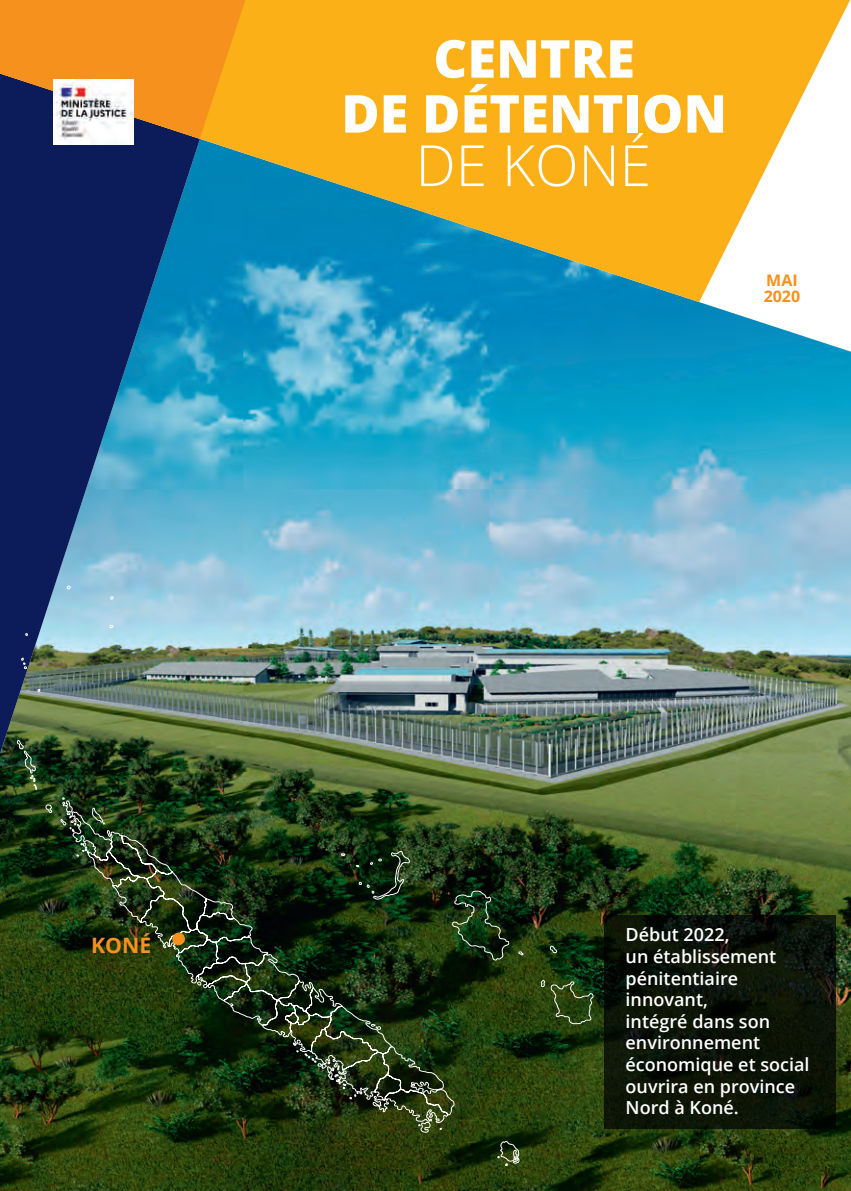
<style>
.page{position:relative;width:851px;height:1191px;background:#fff}
.page>*{position:absolute;margin:0;border:0;box-sizing:border-box;transform-origin:0 0}
.t1{font:300 57px "Open Sans";color:#fff}
.t2{font:800 52.4px/55px "Open Sans";color:#fff;text-align:center}
.t3{font:700 21.2px "Open Sans";color:#f6911e}
.t4{font:600 18px/21.6px "Open Sans";color:#fff}
.t5{font:700 16px/16px "Open Sans";color:#f6911e}
</style>
<div class="page">
<img style="left:0;top:352px;width:850px;height:839px">
<svg style="left:0;top:352px;width:268px;height:440px;background:#3978a2"></svg>
<svg style="left:0;top:0;width:850px;height:352px;background:#2e8bb8"></svg>
<svg style="left:0;top:0;width:849px;height:302px;background:#ac9d58"></svg>
<svg style="left:0;top:0;width:245px;height:139px;background:#d88525"></svg>
<img style="left:54px;top:79px;width:80px;height:65px">
<svg style="left:604px;top:914px;width:231px;height:214px;background:#0b1307"></svg>
<img style="left:16px;top:585px;width:578px;height:582px">
<div style="left:172px;top:932px;width:13px;height:13px;background:#f6911e;border-radius:50%"></div>
<h2 class="t2" style="left:341px;top:28px;width:387px">CENTRE<br>DE DÉTENTION</h2>
<h1 class="t1" style="left:415px;top:126px;width:237px">DE KONÉ</h1>
<p class="t5" style="left:763px;top:272px;width:38px">MAI<br>2020</p>
<p class="t3" style="left:91px;top:929px;width:62px">KONÉ</p>
<p class="t4" style="left:625px;top:923px;width:185px">Début 2022,<br>un établissement pénitentiaire innovant,<br>intégré dans son environnement économique et social ouvrira en province<br>Nord à Koné.</p>
</div>
